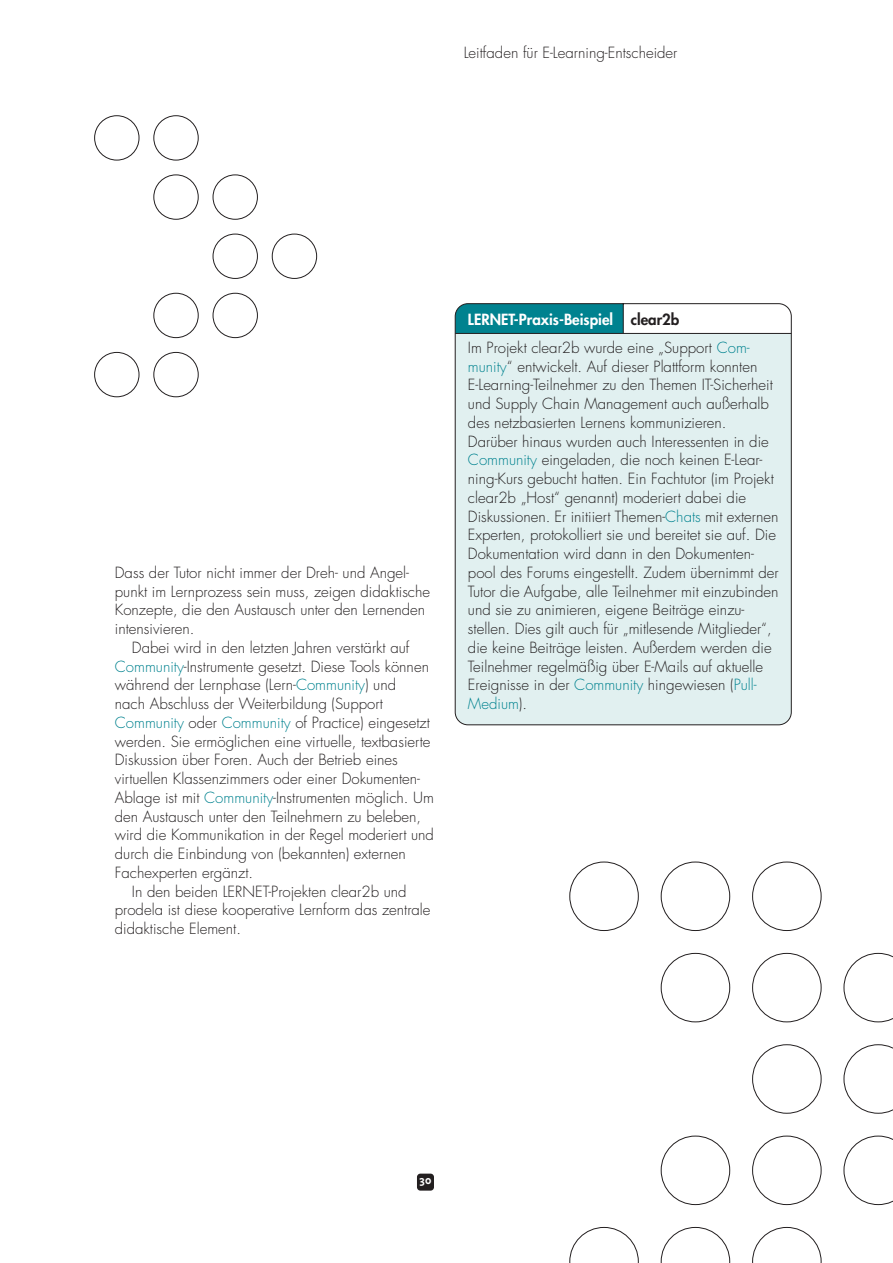
<style>
.page{position:relative;width:893px;height:1263px;background:#fff}
.page>*{position:absolute;margin:0;border:0;box-sizing:border-box;transform-origin:0 0}
.t1{font:300 15px/18.8px "Futura";color:#231f20}
.t2{font:800 15px "Futura";color:#fff}
.t3{font:700 12.75px "Triplex Serif";color:#fff}
.s1{color:#00828f}
.s2{color:#231f20}
</style>
<div class="page">
<div style="left:417px;top:1174px;width:17px;height:17px;background:#231f20;border-radius:3px"></div>
<svg style="left:569px;top:862px;width:323px;height:401px"></svg>
<div style="left:94px;top:116px;width:45px;height:44px;background:#fff;border:1px solid #231f20;border-radius:50%"></div>
<div style="left:154px;top:175px;width:44px;height:44px;background:#fff;border:1px solid #231f20;border-radius:50%"></div>
<div style="left:213px;top:234px;width:45px;height:45px;background:#fff;border:1px solid #231f20;border-radius:50%"></div>
<div style="left:154px;top:293px;width:44px;height:45px;background:#fff;border:1px solid #231f20;border-radius:50%"></div>
<div style="left:94px;top:352px;width:45px;height:45px;border:1px solid #231f20;border-radius:50%"></div>
<div style="left:154px;top:116px;width:44px;height:44px;background:#fff;border:1px solid #231f20;border-radius:50%"></div>
<div style="left:213px;top:175px;width:45px;height:44px;background:#fff;border:1px solid #231f20;border-radius:50%"></div>
<div style="left:272px;top:234px;width:45px;height:45px;background:#fff;border:1px solid #231f20;border-radius:50%"></div>
<div style="left:213px;top:293px;width:45px;height:45px;background:#fff;border:1px solid #231f20;border-radius:50%"></div>
<div style="left:154px;top:352px;width:44px;height:45px;border:1px solid #231f20;border-radius:50%"></div>
<svg style="left:455px;top:303px;width:336px;height:422px;background:#d6e8e8"></svg>
<p class="t1" style="left:463px;top:44px;width:215px">Leitfaden für E-Learning-Entscheider</p>
<p class="t1" style="left:115px;top:564px;width:317px">Dass der Tutor nicht immer der Dreh- und Angel&shy;punkt im Lernprozess sein muss, zeigen didaktische Konzepte, die den Austausch unter den Lernenden intensivieren.</p>
<p class="t1" style="left:132px;top:639px;width:279px">Dabei wird in den letzten Jahren verstärkt auf</p>
<p class="t1" style="left:115px;top:658px;width:315px"><span class="s1">Community</span>-Instrumente gesetzt. Diese Tools können</p>
<p class="t1" style="left:115px;top:677px;width:283px">während der Lernphase (Lern-<span class="s1">Community</span>) und</p>
<p class="t1" style="left:115px;top:696px;width:270px">nach Abschluss der Weiterbildung (Support</p>
<p class="t1" style="left:115px;top:714px;width:316px"><span class="s1">Community</span> oder <span class="s1">Community</span> of Practice) eingesetzt</p>
<p class="t1" style="left:115px;top:733px;width:317px">werden. Sie ermöglichen eine virtuelle, textbasierte</p>
<p class="t1" style="left:115px;top:752px;width:284px">Diskussion über Foren. Auch der Betrieb eines</p>
<p class="t1" style="left:115px;top:771px;width:307px">virtuellen Klassenzimmers oder einer Dokumenten-</p>
<p class="t1" style="left:115px;top:789px;width:320px">Ablage ist mit <span class="s1">Community</span>-Instrumenten möglich. Um</p>
<p class="t1" style="left:115px;top:808px;width:308px">den Austausch unter den Teilnehmern zu beleben,</p>
<p class="t1" style="left:115px;top:827px;width:320px">wird die Kommunikation in der Regel moderiert und</p>
<p class="t1" style="left:115px;top:846px;width:292px">durch die Einbindung von (bekannten) externen</p>
<p class="t1" style="left:115px;top:864px;width:140px">Fachexperten ergänzt.</p>
<p class="t1" style="left:132px;top:883px;width:276px">In den beiden LERNET-Projekten clear2b und</p>
<p class="t1" style="left:115px;top:902px;width:317px">prodela ist diese kooperative Lernform das zentrale</p>
<p class="t1" style="left:115px;top:921px;width:128px">didaktische Element.</p>
<p class="t2" style="left:468px;top:312px;width:213px">LERNET-Praxis-Beispiel <span class="s2">clear2b</span></p>
<p class="t1" style="left:468px;top:339px;width:312px">Im Projekt clear2b wurde eine „Support <span class="s1">Com&shy;munity</span>“ entwickelt. Auf dieser Plattform konnten E-Learning-Teilnehmer zu den Themen IT-Sicherheit und Supply Chain Management auch außerhalb des netzbasierten Lernens kommunizieren.<br>Darüber hinaus wurden auch Interessenten in die <span class="s1">Community</span> eingeladen, die noch keinen E-Lear&shy;ning-Kurs gebucht hatten. Ein Fachtutor (im Projekt clear2b „Host“ genannt) moderiert dabei die Diskussionen. Er initiiert Themen-<span class="s1">Chats</span> mit externen Experten, protokolliert sie und bereitet sie auf. Die Dokumentation wird dann in den Dokumenten&shy;pool des Forums eingestellt. Zudem übernimmt der Tutor die Aufgabe, alle Teilnehmer mit einzubinden und sie zu animieren, eigene Beiträge einzu&shy;stellen. Dies gilt auch für „mitlesende Mitglieder“, die keine Beiträge leisten. Außerdem werden die Teilnehmer regelmäßig über E-Mails auf aktuelle Ereignisse in der <span class="s1">Community</span> hingewiesen (<span class="s1">Pull-Medium</span>).</p>
<p class="t3" style="left:419px;top:1175px;width:14px">30</p>
</div>
